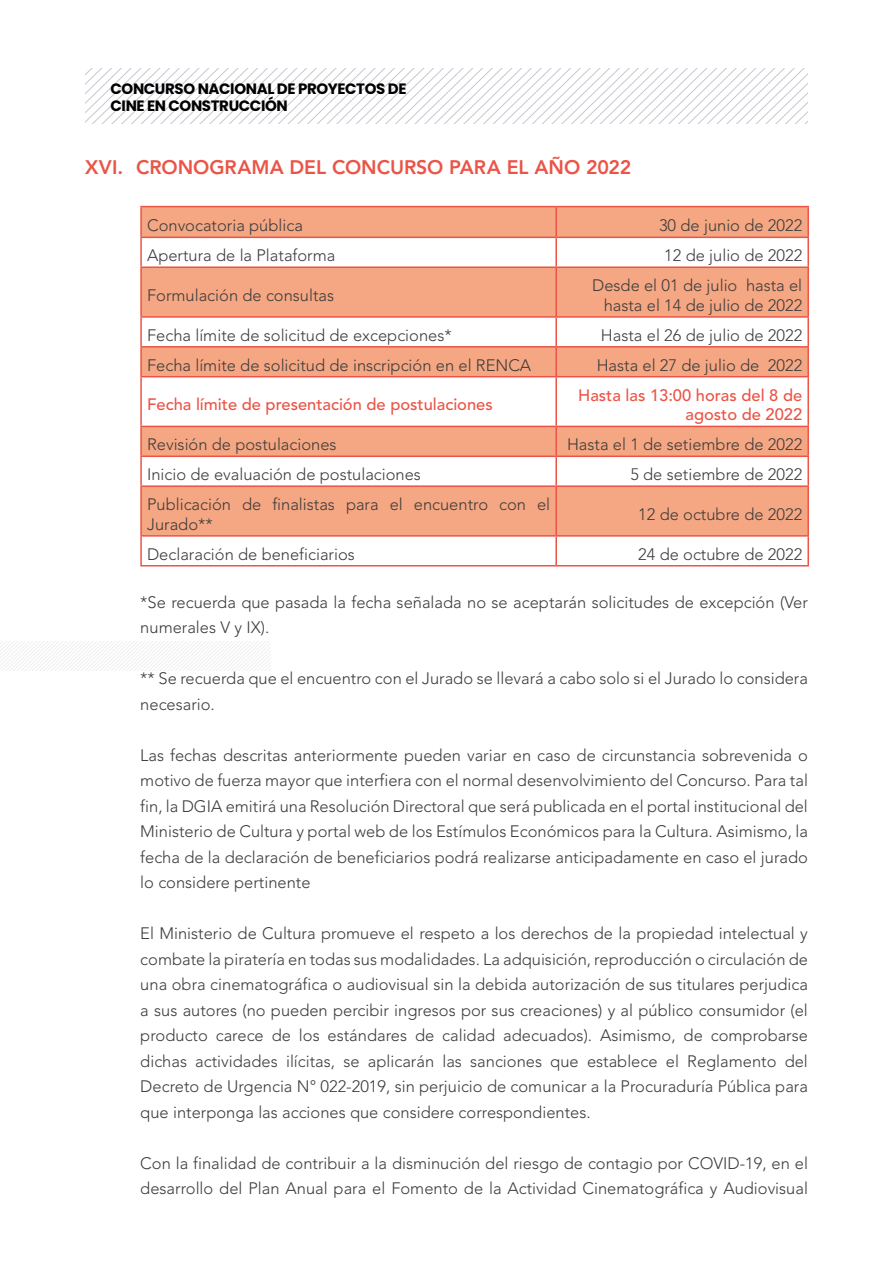
<style>
.page{position:relative;width:893px;height:1263px;background:#fff}
.page>*{position:absolute;margin:0;border:0;box-sizing:border-box;transform-origin:0 0}
.t1{font:800 19.5px "Avenir";color:#eb5447}
.t2{font:300 16.5px/25.5px "Avenir";color:#3c3c3c}
.t3{font:500 16.5px/19.8px "Avenir";color:#eb5447;text-align:right}
.t4{font:700 15px/16.5px "Poppins";letter-spacing:-.025em;color:#000}
</style>
<div class="page">
<svg style="left:0;top:641px;width:270px;height:30px"></svg>
<svg style="left:85px;top:68px;width:723px;height:55px"></svg>
<svg style="left:142px;top:207px;width:665px;height:328px;fill:#f5a682"></svg>
<hr style="left:140px;top:206px;width:416px;height:1px;background:#eb5447">
<hr style="left:140px;top:207px;width:2px;height:30px;background:#eb5447">
<hr style="left:556px;top:206px;width:253px;height:1px;background:#eb5447">
<hr style="left:555px;top:207px;width:2px;height:30px;background:#eb5447">
<hr style="left:807px;top:207px;width:2px;height:30px;background:#eb5447">
<hr style="left:140px;top:237px;width:416px;height:1px;background:#eb5447">
<hr style="left:140px;top:238px;width:2px;height:28px;background:#eb5447">
<hr style="left:556px;top:237px;width:253px;height:1px;background:#eb5447">
<hr style="left:555px;top:238px;width:2px;height:28px;background:#eb5447">
<hr style="left:807px;top:238px;width:2px;height:28px;background:#eb5447">
<hr style="left:140px;top:266px;width:416px;height:2px;background:#eb5447">
<hr style="left:140px;top:268px;width:2px;height:48px;background:#eb5447">
<hr style="left:556px;top:266px;width:253px;height:2px;background:#eb5447">
<hr style="left:555px;top:268px;width:2px;height:48px;background:#eb5447">
<hr style="left:807px;top:268px;width:2px;height:48px;background:#eb5447">
<hr style="left:140px;top:316px;width:416px;height:2px;background:#eb5447">
<hr style="left:140px;top:318px;width:2px;height:28px;background:#eb5447">
<hr style="left:556px;top:316px;width:253px;height:2px;background:#eb5447">
<hr style="left:555px;top:318px;width:2px;height:28px;background:#eb5447">
<hr style="left:807px;top:318px;width:2px;height:28px;background:#eb5447">
<hr style="left:140px;top:346px;width:416px;height:2px;background:#eb5447">
<hr style="left:140px;top:348px;width:2px;height:28px;background:#eb5447">
<hr style="left:556px;top:346px;width:253px;height:2px;background:#eb5447">
<hr style="left:555px;top:348px;width:2px;height:28px;background:#eb5447">
<hr style="left:807px;top:348px;width:2px;height:28px;background:#eb5447">
<hr style="left:140px;top:376px;width:416px;height:1px;background:#eb5447">
<hr style="left:140px;top:377px;width:2px;height:49px;background:#eb5447">
<hr style="left:556px;top:376px;width:253px;height:1px;background:#eb5447">
<hr style="left:555px;top:377px;width:2px;height:49px;background:#eb5447">
<hr style="left:807px;top:377px;width:2px;height:49px;background:#eb5447">
<hr style="left:140px;top:426px;width:416px;height:1px;background:#eb5447">
<hr style="left:140px;top:427px;width:2px;height:28px;background:#eb5447">
<hr style="left:556px;top:426px;width:253px;height:1px;background:#eb5447">
<hr style="left:555px;top:427px;width:2px;height:28px;background:#eb5447">
<hr style="left:807px;top:427px;width:2px;height:28px;background:#eb5447">
<hr style="left:140px;top:455px;width:416px;height:2px;background:#eb5447">
<hr style="left:140px;top:457px;width:2px;height:28px;background:#eb5447">
<hr style="left:556px;top:455px;width:253px;height:2px;background:#eb5447">
<hr style="left:555px;top:457px;width:2px;height:28px;background:#eb5447">
<hr style="left:807px;top:457px;width:2px;height:28px;background:#eb5447">
<hr style="left:140px;top:485px;width:416px;height:2px;background:#eb5447">
<hr style="left:140px;top:487px;width:2px;height:48px;background:#eb5447">
<hr style="left:556px;top:485px;width:253px;height:2px;background:#eb5447">
<hr style="left:555px;top:487px;width:2px;height:48px;background:#eb5447">
<hr style="left:807px;top:487px;width:2px;height:48px;background:#eb5447">
<hr style="left:140px;top:535px;width:416px;height:2px;background:#eb5447">
<hr style="left:140px;top:537px;width:2px;height:28px;background:#eb5447">
<hr style="left:556px;top:535px;width:253px;height:2px;background:#eb5447">
<hr style="left:555px;top:537px;width:2px;height:28px;background:#eb5447">
<hr style="left:807px;top:537px;width:2px;height:28px;background:#eb5447">
<hr style="left:140px;top:565px;width:416px;height:1px;background:#eb5447">
<hr style="left:556px;top:565px;width:253px;height:1px;background:#eb5447">
<p class="t4" style="left:111px;top:81px;width:297px">CONCURSO NACIONAL DE PROYECTOS DE<br>CINE EN CONSTRUCCIÓN</p>
<p class="t1" style="left:85px;top:153px;width:548px">XVI. CRONOGRAMA DEL CONCURSO PARA EL AÑO 2022</p>
<p class="t2" style="left:147px;top:213px;width:157px">Convocatoria pública</p>
<p class="t2" style="left:659px;top:213px;width:145px">30 de junio de 2022</p>
<p class="t2" style="left:147px;top:243px;width:190px">Apertura de la Plataforma</p>
<p class="t2" style="left:664px;top:243px;width:140px">12 de julio de 2022</p>
<p class="t2" style="left:147px;top:283px;width:189px">Formulación de consultas</p>
<p class="t2" style="left:592px;top:276px;width:212px;line-height:19.8px;text-align:right">Desde el 01 de julio hasta el hasta el 14 de julio de 2022</p>
<p class="t2" style="left:147px;top:323px;width:306px">Fecha límite de solicitud de excepciones*</p>
<p class="t2" style="left:601px;top:323px;width:203px">Hasta el 26 de julio de 2022</p>
<p class="t2" style="left:147px;top:353px;width:386px">Fecha límite de solicitud de inscripción en el RENCA</p>
<p class="t2" style="left:597px;top:353px;width:207px">Hasta el 27 de julio de 2022</p>
<p class="t3" style="left:147px;top:395px;width:347px">Fecha límite de presentación de postulaciones</p>
<p class="t3" style="left:578px;top:386px;width:226px">Hasta las 13:00 horas del 8 de agosto de 2022</p>
<p class="t2" style="left:147px;top:432px;width:191px">Revisión de postulaciones</p>
<p class="t2" style="left:567px;top:432px;width:237px">Hasta el 1 de setiembre de 2022</p>
<p class="t2" style="left:147px;top:462px;width:275px">Inicio de evaluación de postulaciones</p>
<p class="t2" style="left:630px;top:462px;width:173px">5 de setiembre de 2022</p>
<p class="t2" style="left:147px;top:495px;width:405px;line-height:19.8px">Publicación de finalistas para el encuentro con el<br>Jurado**</p>
<p class="t2" style="left:638px;top:502px;width:166px">12 de octubre de 2022</p>
<p class="t2" style="left:147px;top:542px;width:209px">Declaración de beneficiarios</p>
<p class="t2" style="left:638px;top:542px;width:166px">24 de octubre de 2022</p>
<p class="t2" style="left:140px;top:590px;width:669px">*Se recuerda que pasada la fecha señalada no se aceptarán solicitudes de excepción (Ver numerales V y IX).</p>
<p class="t2" style="left:140px;top:666px;width:669px">** Se recuerda que el encuentro con el Jurado se llevará a cabo solo si el Jurado lo considera necesario.</p>
<p class="t2" style="left:140px;top:743px;width:669px;text-align:justify">Las fechas descritas anteriormente pueden variar en caso de circunstancia sobrevenida o motivo de fuerza mayor que interfiera con el normal desenvolvimiento del Concurso. Para tal fin, la DGIA emitirá una Resolución Directoral que será publicada en el portal institucional del Ministerio de Cultura y portal web de los Estímulos Económicos para la Cultura. Asimismo, la fecha de la declaración de beneficiarios podrá realizarse anticipadamente en caso el jurado lo considere pertinente</p>
<p class="t2" style="left:140px;top:921px;width:669px;text-align:justify">El Ministerio de Cultura promueve el respeto a los derechos de la propiedad intelectual y combate la piratería en todas sus modalidades. La adquisición, reproducción o circulación de una obra cinematográfica o audiovisual sin la debida autorización de sus titulares perjudica a sus autores (no pueden percibir ingresos por sus creaciones) y al público consumidor (el producto carece de los estándares de calidad adecuados). Asimismo, de comprobarse dichas actividades ilícitas, se aplicarán las sanciones que establece el Reglamento del Decreto de Urgencia N° 022-2019, sin perjuicio de comunicar a la Procuraduría Pública para que interponga las acciones que considere correspondientes.</p>
<p class="t2" style="left:140px;top:1151px;width:669px">Con la finalidad de contribuir a la disminución del riesgo de contagio por COVID-19, en el desarrollo del Plan Anual para el Fomento de la Actividad Cinematográfica y Audiovisual</p>
</div>
